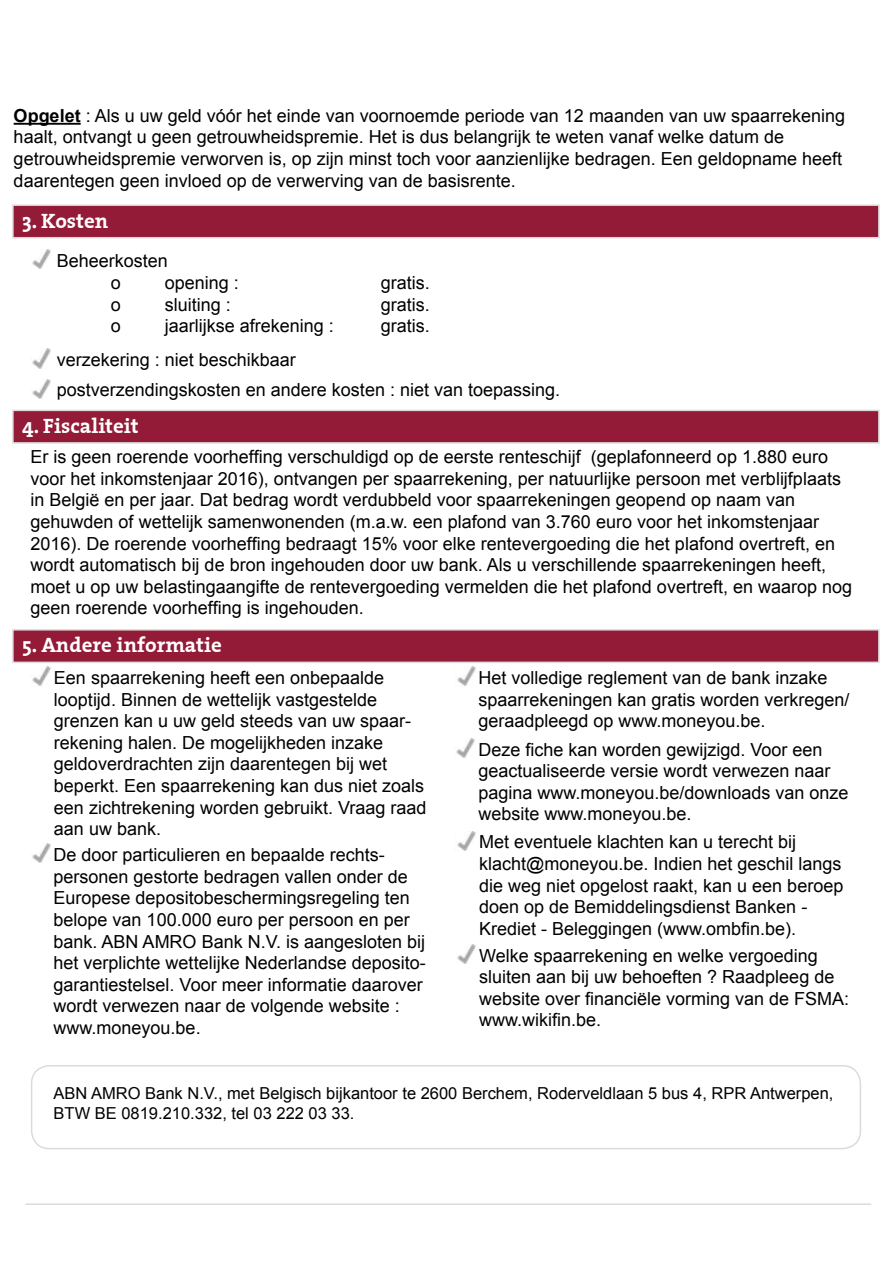
<style>
.page{position:relative;width:893px;height:1263px;background:#fff}
.page>*{position:absolute;margin:0;border:0;box-sizing:border-box;transform-origin:0 0}
.t1{font:700 21px "The Serif";color:#fff}
.t2{font:18px/21.6px "Arial";color:#000}
.t3{font:16.5px/19.8px "Arial";color:#000}
.s1{font-weight:700}
</style>
<div class="page">
<hr style="left:26px;top:1203px;width:845px;height:2px;background:#dbdbdb">
<div style="left:13px;top:205px;width:866px;height:33px;background:#941b37"></div>
<div style="left:12px;top:204px;width:868px;height:34px;border:2px solid #dbdbdb"></div>
<div style="left:13px;top:410px;width:866px;height:33px;background:#941b37"></div>
<div style="left:12px;top:410px;width:868px;height:34px;border:2px solid #dbdbdb"></div>
<div style="left:13px;top:630px;width:866px;height:32px;background:#941b37"></div>
<div style="left:12px;top:629px;width:868px;height:34px;border:2px solid #dbdbdb"></div>
<img style="left:32px;top:843px;width:19px;height:19px">
<img style="left:32px;top:667px;width:19px;height:19px">
<img style="left:457px;top:667px;width:19px;height:19px">
<img style="left:456px;top:738px;width:19px;height:19px">
<img style="left:457px;top:831px;width:19px;height:19px">
<img style="left:457px;top:944px;width:19px;height:19px">
<div style="left:31px;top:1065px;width:830px;height:84px;border:2px solid #dbdbdb;border-radius:18px"></div>
<img style="left:32px;top:249px;width:19px;height:19px">
<img style="left:32px;top:349px;width:19px;height:19px">
<img style="left:32px;top:380px;width:19px;height:19px">
<hr style="left:14px;top:123px;width:67px;height:2px;background:#000">
<p class="t2" style="left:14px;top:105px;width:833px"><span class="s1">Opgelet</span> : Als u uw geld vóór het einde van voornoemde periode van 12 maanden van uw spaarrekening haalt, ontvangt u geen getrouwheidspremie. Het is dus belangrijk te weten vanaf welke datum de getrouwheidspremie verworven is, op zijn minst toch voor aanzienlijke bedragen. Een geldopname heeft daarentegen geen invloed op de verwerving van de basisrente.</p>
<p class="t1" style="left:22px;top:209px;width:88px">3. Kosten</p>
<p class="t2" style="left:57px;top:250px;width:113px;text-align:center">Beheerkosten o</p>
<p class="t2" style="left:165px;top:272px;width:76px">opening :</p>
<p class="t2" style="left:381px;top:272px;width:51px">gratis.</p>
<p class="t2" style="left:111px;top:294px;width:12px">o</p>
<p class="t2" style="left:165px;top:294px;width:68px">sluiting :</p>
<p class="t2" style="left:381px;top:294px;width:51px">gratis.</p>
<p class="t2" style="left:111px;top:315px;width:12px">o</p>
<p class="t2" style="left:165px;top:315px;width:171px">jaarlijkse afrekening :</p>
<p class="t2" style="left:381px;top:315px;width:51px">gratis.</p>
<p class="t2" style="left:57px;top:349px;width:241px">verzekering : niet beschikbaar</p>
<p class="t2" style="left:57px;top:379px;width:505px">postverzendingskosten en andere kosten : niet van toepassing.</p>
<p class="t1" style="left:22px;top:414px;width:118px">4. Fiscaliteit</p>
<p class="t2" style="left:31px;top:446px;width:823px">Er is geen roerende voorheffing verschuldigd op de eerste renteschijf (geplafonneerd op 1.880 euro voor het inkomstenjaar 2016), ontvangen per spaarrekening, per natuurlijke persoon met verblijfplaats in België en per jaar. Dat bedrag wordt verdubbeld voor spaarrekeningen geopend op naam van gehuwden of wettelijk samenwonenden (m.a.w. een plafond van 3.760 euro voor het inkomstenjaar 2016). De roerende voorheffing bedraagt 15% voor elke rentevergoeding die het plafond overtreft, en wordt automatisch bij de bron ingehouden door uw bank. Als u verschillende spaarrekeningen heeft, moet u op uw belastingaangifte de rentevergoeding vermelden die het plafond overtreft, en waarop nog geen roerende voorheffing is ingehouden.</p>
<p class="t1" style="left:22px;top:633px;width:201px">5. Andere informatie</p>
<p class="t2" style="left:54px;top:667px;width:374px">Een spaarrekening heeft een onbepaalde looptijd. Binnen de wettelijk vastgestelde grenzen kan u uw geld steeds van uw spaar&shy;rekening halen. De mogelijkheden inzake geldoverdrachten zijn daarentegen bij wet beperkt. Een spaarrekening kan dus niet zoals een zichtrekening worden gebruikt. Vraag raad aan uw bank.</p>
<p class="t2" style="left:54px;top:844px;width:374px">De door particulieren en bepaalde rechts&shy;personen gestorte bedragen vallen onder de Europese depositobeschermingsregeling ten belope van 100.000 euro per persoon en per bank. ABN AMRO Bank N.V. is aangesloten bij het verplichte wettelijke Nederlandse deposito&shy;garantiestelsel. Voor meer informatie daarover wordt verwezen naar de volgende website : www.moneyou.be.</p>
<p class="t2" style="left:478px;top:667px;width:373px">Het volledige reglement van de bank inzake spaarrekeningen kan gratis worden verkregen/ geraadpleegd op www.moneyou.be.</p>
<p class="t2" style="left:478px;top:739px;width:372px">Deze fiche kan worden gewijzigd. Voor een geactualiseerde versie wordt verwezen naar pagina www.moneyou.be/downloads van onze website www.moneyou.be.</p>
<p class="t2" style="left:479px;top:831px;width:366px">Met eventuele klachten kan u terecht bij klacht@moneyou.be. Indien het geschil langs die weg niet opgelost raakt, kan u een beroep doen op de Bemiddelingsdienst Banken - Krediet - Beleggingen (www.ombfin.be).</p>
<p class="t2" style="left:479px;top:945px;width:372px">Welke spaarrekening en welke vergoeding sluiten aan bij uw behoeften ? Raadpleeg de website over financiële vorming van de FSMA: www.wikifin.be.</p>
<p class="t3" style="left:54px;top:1084px;width:781px">ABN AMRO Bank N.V., met Belgisch bijkantoor te 2600 Berchem, Roderveldlaan 5 bus 4, RPR Antwerpen,<br>BTW BE 0819.210.332, tel 03 222 03 33.</p>
</div>
